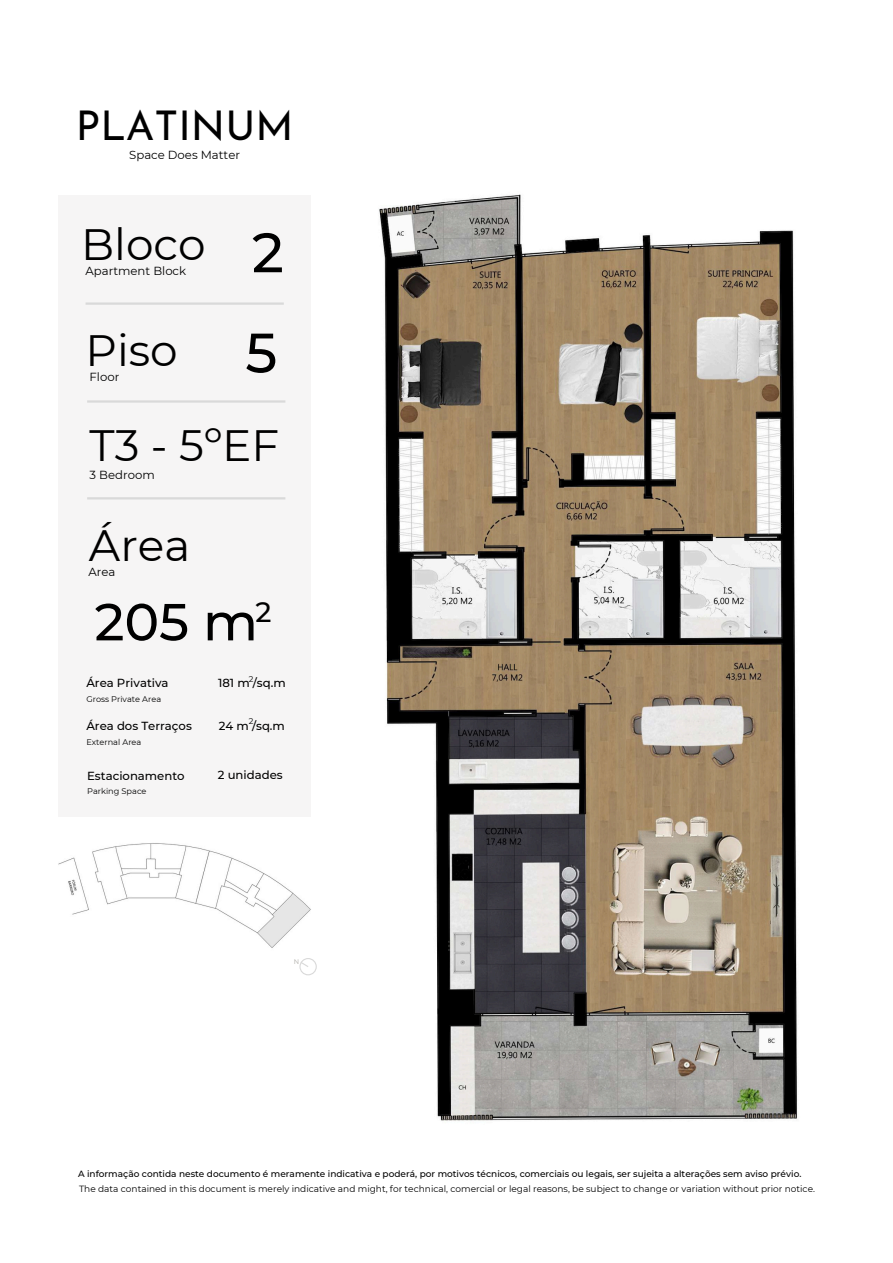
<style>
.page{position:relative;width:893px;height:1263px;background:#fff}
.page>*{position:absolute;margin:0;border:0;box-sizing:border-box;transform-origin:0 0}
.t1{font:500 55.5px "Montserrat";color:#000}
.t2{font:500 52.05px "Montserrat";color:#000}
.t3{font:43.8px "Montserrat";color:#000}
.t4{font:41.03px "Josefin Sans";color:#000}
.t5{font:500 27.9px "Montserrat";color:#000}
.t6{font:500 11.7px "Montserrat";color:#000}
.t7{font:11.7px "Montserrat";color:#000}
.t8{font:9px "Montserrat";color:#000}
.t9{font:500 9px "Montserrat";color:#000}
.t10{font:8.18px "Montserrat";color:#000}
.t11{font:6.68px "Montserrat";color:#afada8}
</style>
<div class="page">
<div style="left:58px;top:195px;width:253px;height:622px;background:#f6f5f5"></div>
<hr style="left:86px;top:302px;width:198px;height:3px;background:#d9d9d9">
<hr style="left:87px;top:400px;width:198px;height:3px;background:#d9d9d9">
<hr style="left:87px;top:497px;width:198px;height:2px;background:#d9d9d9">
<img style="left:379px;top:194px;width:419px;height:927px">
<img style="left:58px;top:843px;width:253px;height:105px">
<svg style="left:299px;top:958px;width:18px;height:17px"></svg>
<h4 class="t4" style="left:76px;top:109px;width:219px">PLATINUM</h4>
<h4 class="t7" style="left:129px;top:147px;width:112px">Space Does Matter</h4>
<h2 class="t3" style="left:81px;top:218px;width:126px">Bloco</h2>
<h5 class="t7" style="left:86px;top:264px;width:102px">Apartment Block</h5>
<h5 class="t3" style="left:86px;top:323px;width:94px">Piso</h5>
<p class="t7" style="left:90px;top:370px;width:31px">Floor</p>
<h3 class="t1" style="left:252px;top:218px;width:33px">2</h3>
<p class="t1" style="left:245px;top:319px;width:33px">5</p>
<h3 class="t3" style="left:90px;top:419px;width:191px">T3 - 5ºEF</h3>
<h5 class="t7" style="left:90px;top:467px;width:67px">3 Bedroom</h5>
<p class="t3" style="left:89px;top:518px;width:103px">Área</p>
<h2 class="t7" style="left:88px;top:564px;width:29px">Area</h2>
<h4 class="t5" style="left:255px;top:595px;width:18px">2</h4>
<p class="t2" style="left:95px;top:590px;width:165px">205 m</p>
<h5 class="t6" style="left:86px;top:676px;width:84px">Área Privativa</h5>
<p class="t10" style="left:86px;top:694px;width:76px">Gross Private Area</p>
<h5 class="t6" style="left:86px;top:719px;width:107px">Área dos Terraços</h5>
<h1 class="t10" style="left:86px;top:737px;width:57px">External Area</h1>
<p class="t10" style="left:249px;top:674px;width:6px">2</p>
<p class="t10" style="left:249px;top:716px;width:6px">2</p>
<h3 class="t6" style="left:218px;top:676px;width:69px">181 m /sq.m</h3>
<p class="t6" style="left:219px;top:719px;width:67px">24 m /sq.m</p>
<h4 class="t6" style="left:87px;top:768px;width:99px">Estacionamento</h4>
<h4 class="t10" style="left:87px;top:786px;width:61px">Parking Space</h4>
<p class="t6" style="left:218px;top:768px;width:66px">2 unidades</p>
<h4 class="t11" style="left:294px;top:957px;width:7px">N</h4>
<p class="t9" style="left:78px;top:1168px;width:725px">A informação contida neste documento é meramente indicativa e poderá, por motivos técnicos, comerciais ou legais, ser sujeita a alterações sem aviso prévio.</p>
<p class="t8" style="left:79px;top:1183px;width:737px">The data contained in this document is merely indicative and might, for technical, comercial or legal reasons, be subject to change or variation without prior notice.</p>
</div>
